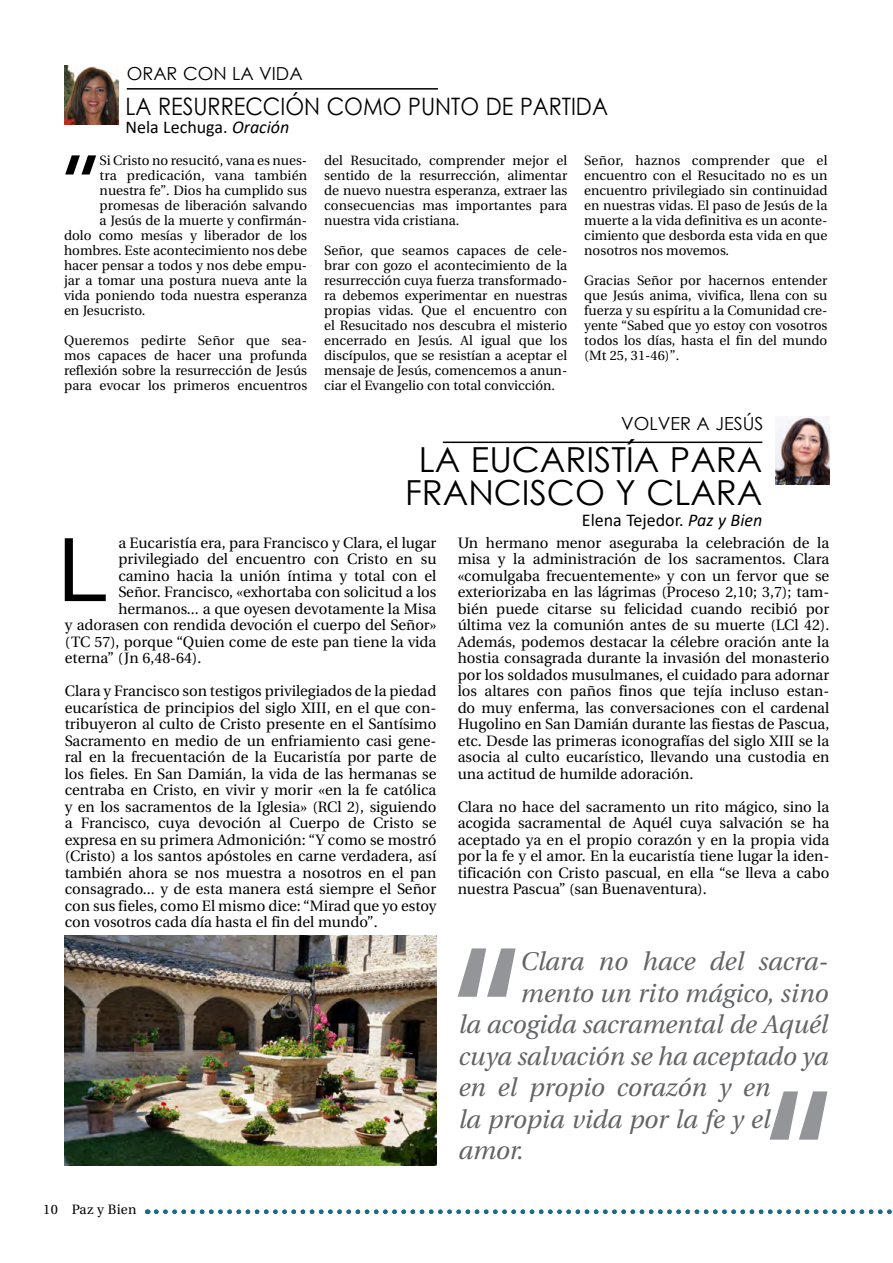
<style>
.page{position:relative;width:893px;height:1263px;background:#fff}
.page>*{position:absolute;margin:0;border:0;box-sizing:border-box;transform-origin:0 0}
.t1{font:90px "Sansation";color:#000}
.t2{font:34.5px/33px "Century Gothic";color:#000;text-align:center}
.t3{font:italic 25.5px "Utopia";color:#636466}
.t4{font:24px "Century Gothic";color:#000;scale:.9 1}
.t5{font:18px "Calibri";color:#000}
.t6{font:18px "Century Gothic";color:#000}
.t7{font:15px/16.5px "Utopia";color:#000;text-align:justify}
.t8{font:13.5px/15px "Utopia";color:#000;text-align:justify}
.t9{font:13.5px "Utopia";letter-spacing:.025em;color:#000}
.s1{font-style:italic}
</style>
<div class="page">
<svg style="left:156px;top:1209px;width:736px;height:5px"></svg>
<hr style="left:127px;top:88px;width:311px;height:2px;background:#000">
<hr style="left:443px;top:442px;width:319px;height:1px;background:#000">
<img style="left:775px;top:417px;width:54px;height:68px">
<svg style="left:458px;top:948px;width:58px;height:49px"></svg>
<svg style="left:769px;top:1091px;width:58px;height:49px"></svg>
<img style="left:64px;top:65px;width:54px;height:60px">
<img style="left:64px;top:935px;width:372px;height:230px">
<p class="t6" style="left:127px;top:61px;width:177px">ORAR CON LA VIDA</p>
<h3 class="t4" style="left:125px;top:89px;width:538px">LA RESURRECCIÓN COMO PUNTO DE PARTIDA</h3>
<p class="t5" style="left:125px;top:114px;width:165px">Nela Lechuga. <span class="s1">Oración</span></p>
<h1 class="t1" style="left:63px;top:137px;width:36px">“</h1>
<p class="t8" style="left:100px;top:153px;width:209px">Si Cristo no resucitó, vana es nues-</p>
<p class="t8" style="left:100px;top:168px;width:209px">tra predicación, vana también</p>
<p class="t8" style="left:100px;top:183px;width:209px">nuestra fe”. Dios ha cumplido sus</p>
<p class="t8" style="left:100px;top:198px;width:209px">promesas de liberación salvando</p>
<p class="t8" style="left:100px;top:213px;width:209px">a Jesús de la muerte y confirmán-</p>
<p class="t8" style="left:64px;top:228px;width:245px">dolo como mesías y liberador de los</p>
<p class="t8" style="left:64px;top:243px;width:245px">hombres. Este acontecimiento nos debe</p>
<p class="t8" style="left:64px;top:258px;width:245px">hacer pensar a todos y nos debe empu-</p>
<p class="t8" style="left:64px;top:273px;width:245px">jar a tomar una postura nueva ante la</p>
<p class="t8" style="left:64px;top:288px;width:245px">vida poniendo toda nuestra esperanza</p>
<p class="t8" style="left:64px;top:303px;width:83px">en Jesucristo.</p>
<p class="t8" style="left:64px;top:333px;width:245px">Queremos pedirte Señor que sea&shy;mos capaces de hacer una profunda reflexión sobre la resurrección de Jesús para evocar los primeros encuentros</p>
<p class="t8" style="left:324px;top:153px;width:245px">del Resucitado, comprender mejor el sentido de la resurrección, alimentar de nuevo nuestra esperanza, extraer las consecuencias mas importantes para nuestra vida cristiana.</p>
<p class="t8" style="left:324px;top:243px;width:245px">Señor, que seamos capaces de cele&shy;brar con gozo el acontecimiento de la resurrección cuya fuerza transformado&shy;ra debemos experimentar en nuestras propias vidas. Que el encuentro con el Resucitado nos descubra el misterio encerrado en Jesús. Al igual que los discípulos, que se resistían a aceptar el mensaje de Jesús, comencemos a anun&shy;ciar el Evangelio con total convicción.</p>
<p class="t8" style="left:584px;top:153px;width:245px">Señor, haznos comprender que el encuentro con el Resucitado no es un encuentro privilegiado sin continuidad en nuestras vidas. El paso de Jesús de la muerte a la vida definitiva es un aconte&shy;cimiento que desborda esta vida en que nosotros nos movemos.</p>
<p class="t8" style="left:584px;top:273px;width:245px">Gracias Señor por hacernos entender que Jesús anima, vivifica, llena con su fuerza y su espíritu a la Comunidad cre&shy;yente “Sabed que yo estoy con vosotros todos los días, hasta el fin del mundo (Mt 25, 31-46)”.</p>
<p class="t6" style="left:621px;top:411px;width:144px">VOLVER A JESÚS</p>
<h2 class="t2" style="left:405px;top:443px;width:359px">LA EUCARISTÍA PARA<br>FRANCISCO Y CLARA</h2>
<p class="t5" style="left:582px;top:508px;width:182px">Elena Tejedor. <span class="s1">Paz y Bien</span></p>
<p class="t7" style="left:118px;top:534px;width:320px">a Eucaristía era, para Francisco y Clara, el lugar</p>
<p class="t7" style="left:118px;top:551px;width:320px">privilegiado del encuentro con Cristo en su</p>
<p class="t7" style="left:118px;top:567px;width:320px">camino hacia la unión íntima y total con el</p>
<p class="t7" style="left:118px;top:584px;width:320px">Señor. Francisco, «exhortaba con solicitud a los</p>
<p class="t7" style="left:118px;top:600px;width:320px">hermanos... a que oyesen devotamente la Misa</p>
<p class="t7" style="left:65px;top:617px;width:373px">y adorasen con rendida devoción el cuerpo del Señor»</p>
<p class="t7" style="left:65px;top:633px;width:373px">(TC 57), porque “Quien come de este pan tiene la vida</p>
<p class="t7" style="left:65px;top:650px;width:138px">eterna” (Jn 6,48-64).</p>
<p class="t7" style="left:65px;top:683px;width:373px">Clara y Francisco son testigos privilegiados de la piedad eucarística de principios del siglo XIII, en el que con&shy;tribuyeron al culto de Cristo presente en el Santísimo Sacramento en medio de un enfriamiento casi gene&shy;ral en la frecuentación de la Eucaristía por parte de los fieles. En San Damián, la vida de las hermanas se centraba en Cristo, en vivir y morir «en la fe católica y en los sacramentos de la Iglesia» (RCl 2), siguiendo a Francisco, cuya devoción al Cuerpo de Cristo se expresa en su primera Admonición: “Y como se mostró (Cristo) a los santos apóstoles en carne verdadera, así también ahora se nos muestra a nosotros en el pan consagrado... y de esta manera está siempre el Señor con sus fieles, como El mismo dice: “Mirad que yo estoy con vosotros cada día hasta el fin del mundo”.</p>
<h1 class="t1" style="left:57px;top:520px;width:52px">L</h1>
<p class="t9" style="left:43px;top:1202px;width:95px">10 Paz y Bien</p>
<p class="t7" style="left:458px;top:534px;width:373px">Un hermano menor aseguraba la celebración de la misa y la administración de los sacramentos. Clara «comulgaba frecuentemente» y con un fervor que se exteriorizaba en las lágrimas (Proceso 2,10; 3,7); tam&shy;bién puede citarse su felicidad cuando recibió por última vez la comunión antes de su muerte (LCl 42).<br>Además, podemos destacar la célebre oración ante la hostia consagrada durante la invasión del monasterio por los soldados musulmanes, el cuidado para adornar los altares con paños finos que tejía incluso estan&shy;do muy enferma, las conversaciones con el cardenal Hugolino en San Damián durante las fiestas de Pascua, etc. Desde las primeras iconografías del siglo XIII se la asocia al culto eucarístico, llevando una custodia en una actitud de humilde adoración.</p>
<p class="t7" style="left:458px;top:798px;width:373px">Clara no hace del sacramento un rito mágico, sino la acogida sacramental de Aquél cuya salvación se ha aceptado ya en el propio corazón y en la propia vida por la fe y el amor. En la eucaristía tiene lugar la iden&shy;tificación con Cristo pascual, en ella “se lleva a cabo nuestra Pascua” (san Buenaventura).</p>
<h3 class="t3" style="left:520px;top:948px;width:309px">Clara no hace del sacra-</h3>
<h3 class="t3" style="left:520px;top:979px;width:309px">mento un rito mágico, sino</h3>
<h3 class="t3" style="left:458px;top:1011px;width:371px">la acogida sacramental de Aquél</h3>
<h3 class="t3" style="left:458px;top:1042px;width:371px">cuya salvación se ha aceptado ya</h3>
<h3 class="t3" style="left:458px;top:1074px;width:313px">en el propio corazón y en</h3>
<h3 class="t3" style="left:458px;top:1105px;width:313px">la propia vida por la fe y el</h3>
<h3 class="t3" style="left:458px;top:1137px;width:67px">amor.</h3>
</div>
